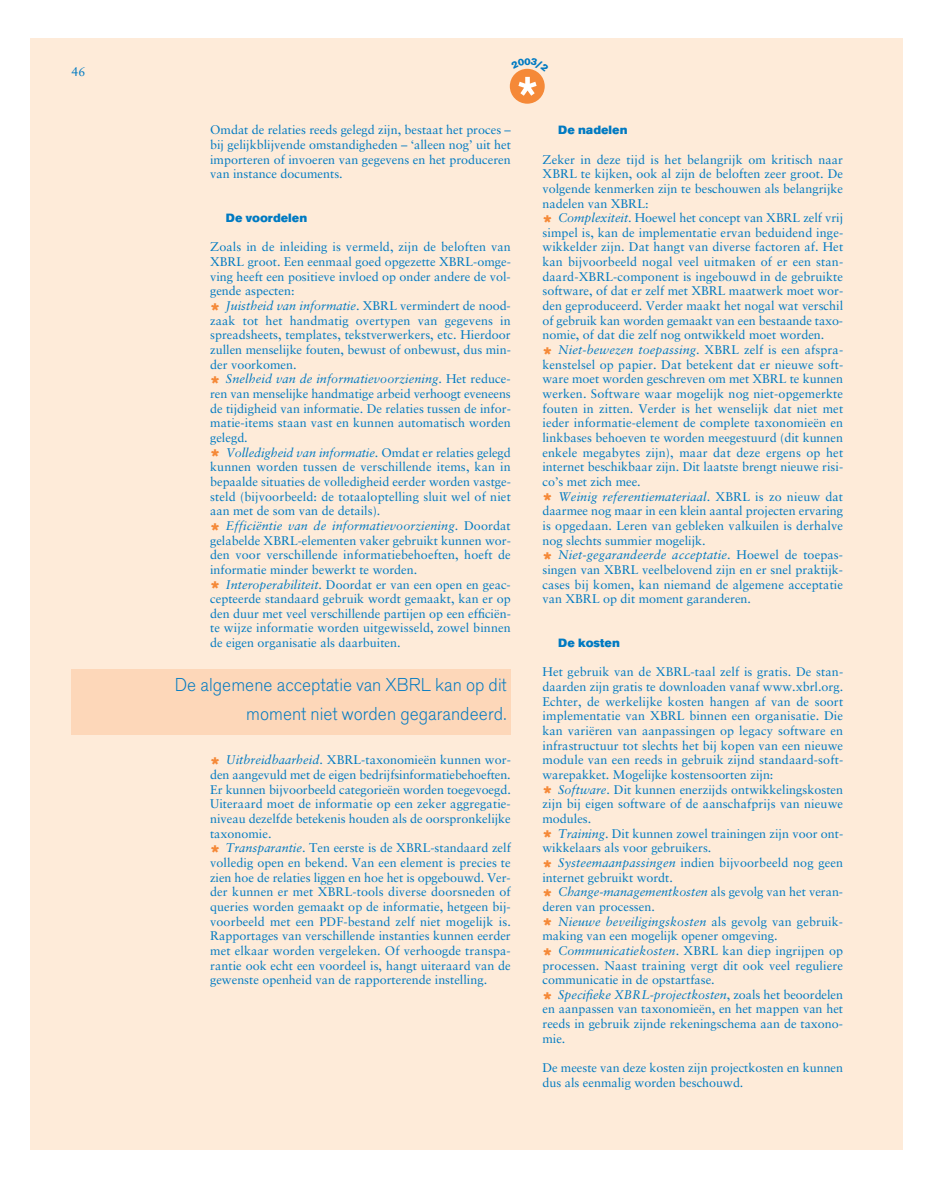
<style>
.page{position:relative;width:935px;height:1190px;background:#fff}
.page>*{position:absolute;margin:0;border:0;box-sizing:border-box;transform-origin:0 0}
.t1{font:300 19.5px/29.2px "Accius T";color:#007ac2;text-align:right}
.t2{font:12.6px/14.7px "Sabon";color:#007ac2}
.t3{font:900 12.6px "Accius T";color:#007ac2}
.s1{font-family:"Accius T";font-weight:900;font-size:25.05px;color:#f58938}
.s2{font-style:italic}
</style>
<div class="page">
<div style="left:31px;top:39px;width:871px;height:1110px;background:#feebd9"></div>
<div style="left:510px;top:69px;width:34px;height:35px;background:#f58938;border-radius:50%"></div>
<div style="left:72px;top:669px;width:439px;height:66px;background:#fdd7b9"></div>
<svg style="left:511px;top:68px;width:34px;height:28px"></svg>
<p class="t2" style="left:72px;top:65px;width:15px">46</p>
<p class="t2" style="left:210px;top:124px;width:302px;text-align:justify">Omdat de relaties reeds gelegd zijn, bestaat het proces – bij gelijkblijvende omstandigheden – ‘alleen nog’ uit het importeren of invoeren van gegevens en het produceren van instance documents.</p>
<p class="t3" style="left:226px;top:214px;width:83px">De voordelen</p>
<p class="t2" style="left:210px;top:241px;width:302px">Zoals in de inleiding is vermeld, zijn de beloften van XBRL groot. Een eenmaal goed opgezette XBRL-omge&shy;ving heeft een positieve invloed op onder andere de vol&shy;gende aspecten:<br><span class="s1">*</span> <span class="s2">Juistheid van informatie</span>. XBRL vermindert de nood&shy;zaak tot het handmatig overtypen van gegevens in spreadsheets, templates, tekstverwerkers, etc. Hierdoor zullen menselijke fouten, bewust of onbewust, dus min&shy;der voorkomen.<br><span class="s1">*</span> <span class="s2">Snelheid van de informatievoorziening</span>. Het reduce&shy;ren van menselijke handmatige arbeid verhoogt eveneens de tijdigheid van informatie. De relaties tussen de infor&shy;matie-items staan vast en kunnen automatisch worden gelegd.<br><span class="s1">*</span> <span class="s2">Volledigheid van informatie</span>. Omdat er relaties gelegd kunnen worden tussen de verschillende items, kan in bepaalde situaties de volledigheid eerder worden vastge&shy;steld (bijvoorbeeld: de totaaloptelling sluit wel of niet aan met de som van de details).<br><span class="s1">*</span> <span class="s2">Efficiëntie van de informatievoorziening</span>. Doordat gelabelde XBRL-elementen vaker gebruikt kunnen wor&shy;den voor verschillende informatiebehoeften, hoeft de informatie minder bewerkt te worden.<br><span class="s1">*</span> <span class="s2">Interoperabiliteit</span>. Doordat er van een open en geac&shy;cepteerde standaard gebruik wordt gemaakt, kan er op den duur met veel verschillende partijen op een efficiën&shy;te wijze informatie worden uitgewisseld, zowel binnen de eigen organisatie als daarbuiten.</p>
<h1 class="t1" style="left:175px;top:672px;width:333px">De algemene acceptatie van XBRL kan op dit moment niet worden gegarandeerd.</h1>
<p class="t2" style="left:210px;top:753px;width:302px"><span class="s1">*</span> <span class="s2">Uitbreidbaarheid</span>. XBRL-taxonomieën kunnen wor&shy;den aangevuld met de eigen bedrijfsinformatiebehoeften.<br>Er kunnen bijvoorbeeld categorieën worden toegevoegd.<br>Uiteraard moet de informatie op een zeker aggregatie&shy;niveau dezelfde betekenis houden als de oorspronkelijke taxonomie.<br><span class="s1">*</span> <span class="s2">Transparantie</span>. Ten eerste is de XBRL-standaard zelf volledig open en bekend. Van een element is precies te zien hoe de relaties liggen en hoe het is opgebouwd. Ver&shy;der kunnen er met XBRL-tools diverse doorsneden of queries worden gemaakt op de informatie, hetgeen bij&shy;voorbeeld met een PDF-bestand zelf niet mogelijk is.<br>Rapportages van verschillende instanties kunnen eerder met elkaar worden vergeleken. Of verhoogde transpa&shy;rantie ook echt een voordeel is, hangt uiteraard van de gewenste openheid van de rapporterende instelling.</p>
<p class="t3" style="left:558px;top:126px;width:71px">De nadelen</p>
<p class="t2" style="left:542px;top:153px;width:302px">Zeker in deze tijd is het belangrijk om kritisch naar XBRL te kijken, ook al zijn de beloften zeer groot. De volgende kenmerken zijn te beschouwen als belangrijke nadelen van XBRL:<br><span class="s1">*</span> <span class="s2">Complexiteit</span>. Hoewel het concept van XBRL zelf vrij simpel is, kan de implementatie ervan beduidend inge&shy;wikkelder zijn. Dat hangt van diverse factoren af. Het kan bijvoorbeeld nogal veel uitmaken of er een stan&shy;daard-XBRL-component is ingebouwd in de gebruikte software, of dat er zelf met XBRL maatwerk moet wor&shy;den geproduceerd. Verder maakt het nogal wat verschil of gebruik kan worden gemaakt van een bestaande taxo&shy;nomie, of dat die zelf nog ontwikkeld moet worden.<br><span class="s1">*</span> <span class="s2">Niet-bewezen toepassing</span>. XBRL zelf is een afspra&shy;kenstelsel op papier. Dat betekent dat er nieuwe soft&shy;ware moet worden geschreven om met XBRL te kunnen werken. Software waar mogelijk nog niet-opgemerkte fouten in zitten. Verder is het wenselijk dat niet met ieder informatie-element de complete taxonomieën en linkbases behoeven te worden meegestuurd (dit kunnen enkele megabytes zijn), maar dat deze ergens op het internet beschikbaar zijn. Dit laatste brengt nieuwe risi&shy;co’s met zich mee.<br><span class="s1">*</span> <span class="s2">Weinig referentiemateriaal</span>. XBRL is zo nieuw dat daarmee nog maar in een klein aantal projecten ervaring is opgedaan. Leren van gebleken valkuilen is derhalve nog slechts summier mogelijk.<br><span class="s1">*</span> <span class="s2">Niet-gegarandeerde acceptatie</span>. Hoewel de toepas&shy;singen van XBRL veelbelovend zijn en er snel praktijk&shy;cases bij komen, kan niemand de algemene acceptatie van XBRL op dit moment garanderen.</p>
<p class="t3" style="left:558px;top:639px;width:63px">De kosten</p>
<p class="t2" style="left:542px;top:666px;width:302px">Het gebruik van de XBRL-taal zelf is gratis. De stan&shy;daarden zijn gratis te downloaden vanaf www.xbrl.org.<br>Echter, de werkelijke kosten hangen af van de soort implementatie van XBRL binnen een organisatie. Die kan variëren van aanpassingen op legacy software en infrastructuur tot slechts het bij kopen van een nieuwe module van een reeds in gebruik zijnd standaard-soft&shy;warepakket. Mogelijke kostensoorten zijn:<br><span class="s1">*</span> <span class="s2">Software</span>. Dit kunnen enerzijds ontwikkelingskosten zijn bij eigen software of de aanschafprijs van nieuwe modules.<br><span class="s1">*</span> <span class="s2">Training</span>. Dit kunnen zowel trainingen zijn voor ont&shy;wikkelaars als voor gebruikers.<br><span class="s1">*</span> <span class="s2">Systeemaanpassingen</span> indien bijvoorbeeld nog geen internet gebruikt wordt.<br><span class="s1">*</span> <span class="s2">Change-managementkosten</span> als gevolg van het veran&shy;deren van processen.<br><span class="s1">*</span> <span class="s2">Nieuwe beveiligingskosten</span> als gevolg van gebruik&shy;making van een mogelijk opener omgeving.<br><span class="s1">*</span> <span class="s2">Communicatiekosten</span>. XBRL kan diep ingrijpen op processen. Naast training vergt dit ook veel reguliere communicatie in de opstartfase.<br><span class="s1">*</span> <span class="s2">Specifieke XBRL-projectkosten</span>, zoals het beoordelen en aanpassen van taxonomieën, en het mappen van het reeds in gebruik zijnde rekeningschema aan de taxono&shy;mie.</p>
<p class="t2" style="left:542px;top:1061px;width:302px">De meeste van deze kosten zijn projectkosten en kunnen dus als eenmalig worden beschouwd.</p>
</div>
